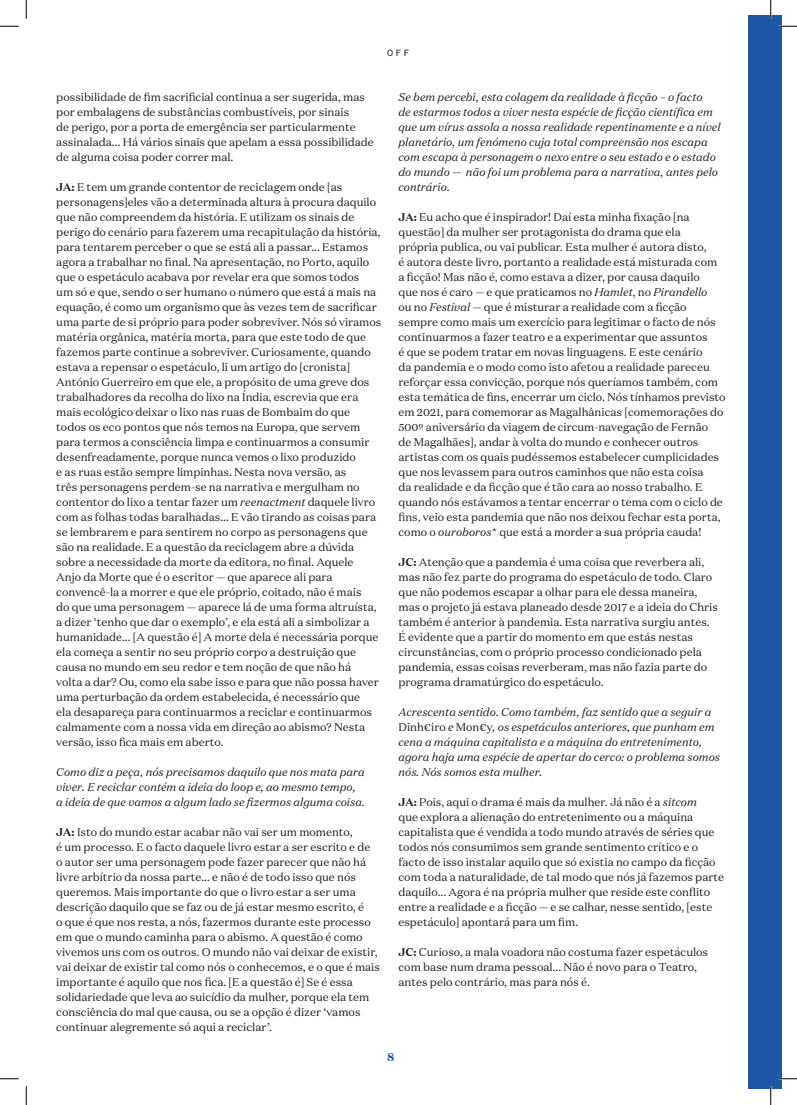
<style>
.page{position:relative;width:797px;height:1105px;background:#fff}
.page>*{position:absolute;margin:0;border:0;box-sizing:border-box;transform-origin:0 0}
.t1{font:11.25px/15px "Domaine Text";color:#231f20}
.t2{font:italic 11.25px/15px "Domaine Text";color:#231f20}
.t3{font:900 11.25px "Domaine Text";color:#1e56a6}
.t4{font:10px "Founders Grotesk Mono";color:#231f20}
.s1{font-weight:700}
.s2{font-style:italic}
.s3{font-style:normal}
</style>
<div class="page">
<div style="left:747px;top:16px;width:34px;height:1073px;background:#1e56a6"></div>
<svg style="left:0;top:25px;width:19px;height:2px"></svg>
<svg style="left:778px;top:25px;width:19px;height:2px"></svg>
<svg style="left:0;top:1078px;width:19px;height:1px"></svg>
<svg style="left:778px;top:1078px;width:19px;height:1px"></svg>
<svg style="left:25px;top:0;width:2px;height:19px"></svg>
<svg style="left:25px;top:1086px;width:2px;height:19px"></svg>
<svg style="left:770px;top:0;width:1px;height:19px"></svg>
<svg style="left:770px;top:1086px;width:1px;height:19px"></svg>
<p class="t4" style="left:387px;top:48px;width:24px">OFF</p>
<p class="t1" style="left:56px;top:90px;width:319px">possibilidade de fim sacrificial continua a ser sugerida, mas por embalagens de substâncias combustíveis, por sinais<br>de perigo, por a porta de emergência ser particularmente assinalada... Há vários sinais que apelam a essa possibilidade de alguma coisa poder correr mal.</p>
<p class="t1" style="left:56px;top:180px;width:327px"><span class="s1">JA:</span> E tem um grande contentor de reciclagem onde [as personagens]eles vão a determinada altura à procura daquilo que não compreendem da história. E utilizam os sinais de perigo do cenário para fazerem uma recapitulação da história, para tentarem perceber o que se está ali a passar... Estamos agora a trabalhar no final. Na apresentação, no Porto, aquilo que o espetáculo acabava por revelar era que somos todos<br>um só e que, sendo o ser humano o número que está a mais na equação, é como um organismo que às vezes tem de sacrificar uma parte de si próprio para poder sobreviver. Nós só viramos matéria orgânica, matéria morta, para que este todo de que fazemos parte continue a sobreviver. Curiosamente, quando estava a repensar o espetáculo, li um artigo do [cronista] António Guerreiro em que ele, a propósito de uma greve dos trabalhadores da recolha do lixo na Índia, escrevia que era mais ecológico deixar o lixo nas ruas de Bombaim do que todos os eco pontos que nós temos na Europa, que servem para termos a consciência limpa e continuarmos a consumir desenfreadamente, porque nunca vemos o lixo produzido<br>e as ruas estão sempre limpinhas. Nesta nova versão, as<br>três personagens perdem-se na narrativa e mergulham no contentor do lixo a tentar fazer um <span class="s2">reenactment</span> daquele livro com as folhas todas baralhadas... E vão tirando as coisas para se lembrarem e para sentirem no corpo as personagens que são na realidade. E a questão da reciclagem abre a dúvida sobre a necessidade da morte da editora, no final. Aquele<br>Anjo da Morte que é o escritor — que aparece ali para convencê-la a morrer e que ele próprio, coitado, não é mais<br>do que uma personagem — aparece lá de uma forma altruísta, a dizer ‘tenho que dar o exemplo’, e ela está ali a simbolizar a humanidade... [A questão é] A morte dela é necessária porque ela começa a sentir no seu próprio corpo a destruição que causa no mundo em seu redor e tem noção de que não há<br>volta a dar? Ou, como ela sabe isso e para que não possa haver uma perturbação da ordem estabelecida, é necessário que<br>ela desapareça para continuarmos a reciclar e continuarmos calmamente com a nossa vida em direção ao abismo? Nesta versão, isso fica mais em aberto.</p>
<p class="t2" style="left:56px;top:765px;width:310px">Como diz a peça, nós precisamos daquilo que nos mata para viver. E reciclar contém a ideia do loop e, ao mesmo tempo,<br>a ideia de que vamos a algum lado se fizermos alguma coisa.</p>
<p class="t1" style="left:56px;top:824px;width:325px"><span class="s1">JA:</span> Isto do mundo estar acabar não vai ser um momento,<br>é um processo. E o facto daquele livro estar a ser escrito e de<br>o autor ser uma personagem pode fazer parecer que não há livre arbítrio da nossa parte... e não é de todo isso que nós queremos. Mais importante do que o livro estar a ser uma descrição daquilo que se faz ou de já estar mesmo escrito, é<br>o que é que nos resta, a nós, fazermos durante este processo em que o mundo caminha para o abismo. A questão é como vivemos uns com os outros. O mundo não vai deixar de existir, vai deixar de existir tal como nós o conhecemos, e o que é mais importante é aquilo que nos fica. [E a questão é] Se é essa solidariedade que leva ao suicídio da mulher, porque ela tem consciência do mal que causa, ou se a opção é dizer ‘vamos continuar alegremente só aqui a reciclar’.</p>
<p class="t2" style="left:398px;top:89px;width:324px">Se bem percebi, esta colagem da realidade à ficção – o facto<br>de estarmos todos a viver nesta espécie de ficção científica em que um vírus assola a nossa realidade repentinamente e a nível planetário, um fenómeno cuja total compreensão nos escapa com escapa à personagem o nexo entre o seu estado e o estado do mundo — não foi um problema para a narrativa, antes pelo contrário.</p>
<p class="t1" style="left:398px;top:209px;width:329px"><span class="s1">JA:</span> Eu acho que é inspirador! Daí esta minha fixação [na questão] da mulher ser protagonista do drama que ela<br>própria publica, ou vai publicar. Esta mulher é autora disto,<br>é autora deste livro, portanto a realidade está misturada com a ficção! Mas não é, como estava a dizer, por causa daquilo<br>que nos é caro — e que praticamos no <span class="s2">Hamlet</span>, no <span class="s2">Pirandello<br></span>ou no <span class="s2">Festival</span> — que é misturar a realidade com a ficção sempre como mais um exercício para legitimar o facto de nós continuarmos a fazer teatro e a experimentar que assuntos<br>é que se podem tratar em novas linguagens. E este cenário<br>da pandemia e o modo como isto afetou a realidade pareceu reforçar essa convicção, porque nós queríamos também, com esta temática de fins, encerrar um ciclo. Nós tínhamos previsto em 2021, para comemorar as Magalhânicas [comemorações do 500º aniversário da viagem de circum-navegação de Fernão<br>de Magalhães], andar à volta do mundo e conhecer outros artistas com os quais pudéssemos estabelecer cumplicidades que nos levassem para outros caminhos que não esta coisa<br>da realidade e da ficção que é tão cara ao nosso trabalho. E quando nós estávamos a tentar encerrar o tema com o ciclo de fins, veio esta pandemia que não nos deixou fechar esta porta, como o <span class="s2">ouroboros</span>* que está a morder a sua própria cauda!</p>
<p class="t1" style="left:398px;top:554px;width:321px"><span class="s1">JC:</span> Atenção que a pandemia é uma coisa que reverbera ali, mas não fez parte do programa do espetáculo de todo. Claro que não podemos escapar a olhar para ele dessa maneira, mas o projeto já estava planeado desde 2017 e a ideia do Chris também é anterior à pandemia. Esta narrativa surgiu antes.<br>É evidente que a partir do momento em que estás nestas circunstâncias, com o próprio processo condicionado pela pandemia, essas coisas reverberam, mas não fazia parte do programa dramatúrgico do espetáculo.</p>
<p class="t2" style="left:398px;top:704px;width:323px">Acrescenta sentido. Como também, faz sentido que a seguir a <span class="s3">Dinh€iro</span> e <span class="s3">Mon€y</span>, os espetáculos anteriores, que punham em cena a máquina capitalista e a máquina do entretenimento, agora haja uma espécie de apertar do cerco: o problema somos nós. Nós somos esta mulher.</p>
<p class="t1" style="left:398px;top:794px;width:327px"><span class="s1">JA:</span> Pois, aqui o drama é mais da mulher. Já não é a <span class="s2">sitcom<br></span>que explora a alienação do entretenimento ou a máquina capitalista que é vendida a todo mundo através de séries que todos nós consumimos sem grande sentimento crítico e o facto de isso instalar aquilo que só existia no campo da ficção com toda a naturalidade, de tal modo que nós já fazemos parte daquilo... Agora é na própria mulher que reside este conflito entre a realidade e a ficção — e se calhar, nesse sentido, [este espetáculo] apontará para um fim.</p>
<p class="t1" style="left:398px;top:944px;width:311px"><span class="s1">JC:</span> Curioso, a mala voadora não costuma fazer espetáculos com base num drama pessoal... Não é novo para o Teatro, antes pelo contrário, mas para nós é.</p>
<p class="t3" style="left:387px;top:1050px;width:9px">8</p>
</div>
